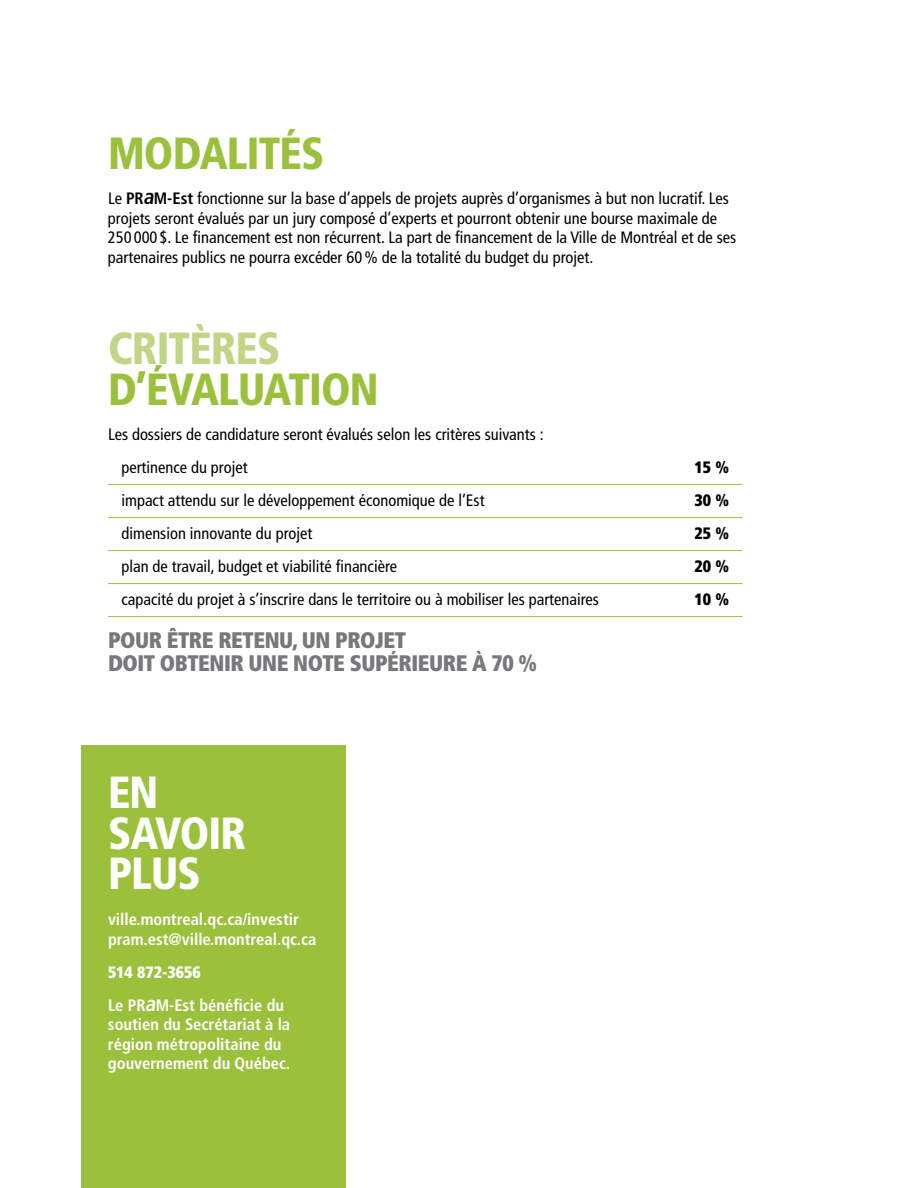
<style>
.page{position:relative;width:918px;height:1188px;background:#fff}
.page>*{position:absolute;margin:0;border:0;box-sizing:border-box;transform-origin:0 0}
.t1{font:900 condensed 45px "Frutiger";letter-spacing:-.02em;color:#9bc13c;scale:.96 1}
.t2{font:900 condensed 45px/40.5px "Frutiger";letter-spacing:-.02em;color:#fff;scale:.96 1}
.t3{font:900 condensed 45px "Frutiger";letter-spacing:-.02em;color:#c1d587;scale:.96 1}
.t4{font:900 condensed 22.5px/22.5px "Frutiger";letter-spacing:-.02em;color:#77787b}
.t5{font:condensed 16.5px/19.5px "Frutiger";color:#000}
.t6{font:700 condensed 16.5px/19.5px "Frutiger";color:#fff}
.t7{font:900 condensed 16.5px "Frutiger";color:#000}
.s1{font-weight:700}
.s2{font-weight:700;font-size:21.6px}
.s3{font-weight:900}
.s4{font-size:21.6px}
</style>
<div class="page">
<div style="left:81px;top:745px;width:265px;height:443px;background:#9bc13c"></div>
<hr style="left:108px;top:484px;width:634px;height:1px;background:#9bc13c">
<hr style="left:108px;top:517px;width:634px;height:1px;background:#9bc13c">
<hr style="left:108px;top:550px;width:634px;height:1px;background:#9bc13c">
<hr style="left:108px;top:583px;width:634px;height:1px;background:#9bc13c">
<hr style="left:108px;top:616px;width:634px;height:1px;background:#9bc13c">
<h1 class="t1" style="left:108px;top:126px;width:227px">MODALITÉS</h1>
<p class="t5" style="left:108px;top:189px;width:630px">Le <span class="s1">PR</span><span class="s2">a</span><span class="s1">M-Est</span> fonctionne sur la base d’appels de projets auprès d’organismes à but non lucratif. Les projets seront évalués par un jury composé d’experts et pourront obtenir une bourse maximale de 250 000 $. Le financement est non récurrent. La part de financement de la Ville de Montréal et de ses partenaires publics ne pourra excéder 60% de la totalité du budget du projet.</p>
<h1 class="t3" style="left:108px;top:321px;width:181px">CRITÈRES</h1>
<h1 class="t1" style="left:108px;top:362px;width:283px">D’ÉVALUATION</h1>
<p class="t5" style="left:121px;top:418px;width:424px;line-height:33px;text-indent:-13px">Les dossiers de candidature seront évalués selon les critères suivants : pertinence du projet</p>
<p class="t7" style="left:695px;top:458px;width:36px">15 %</p>
<p class="t5" style="left:122px;top:491px;width:365px">impact attendu sur le développement économique de l’Est</p>
<p class="t7" style="left:695px;top:491px;width:36px">30 %</p>
<p class="t5" style="left:122px;top:524px;width:192px">dimension innovante du projet</p>
<p class="t7" style="left:695px;top:524px;width:36px">25 %</p>
<p class="t5" style="left:122px;top:557px;width:277px">plan de travail, budget et viabilité financière</p>
<p class="t7" style="left:695px;top:557px;width:36px">20 %</p>
<p class="t5" style="left:122px;top:590px;width:479px">capacité du projet à s’inscrire dans le territoire ou à mobiliser les partenaires</p>
<p class="t7" style="left:695px;top:590px;width:36px">10 %</p>
<h2 class="t4" style="left:108px;top:629px;width:431px">POUR ÊTRE RETENU, UN PROJET<br>DOIT OBTENIR UNE NOTE SUPÉRIEURE À 70 %</h2>
<h1 class="t2" style="left:108px;top:772px;width:145px">EN<br>SAVOIR<br>PLUS</h1>
<p class="t6" style="left:108px;top:910px;width:210px">ville.montreal.qc.ca/investir pram.est@ville.montreal.qc.ca</p>
<p class="t6" style="left:108px;top:955px;width:178px;line-height:33px"><span class="s3">514 872-3656<br></span>Le PR<span class="s4">a</span>M-Est bénéficie du</p>
<p class="t6" style="left:108px;top:1015px;width:184px">soutien du Secrétariat à la région métropolitaine du gouvernement du Québec.</p>
</div>
